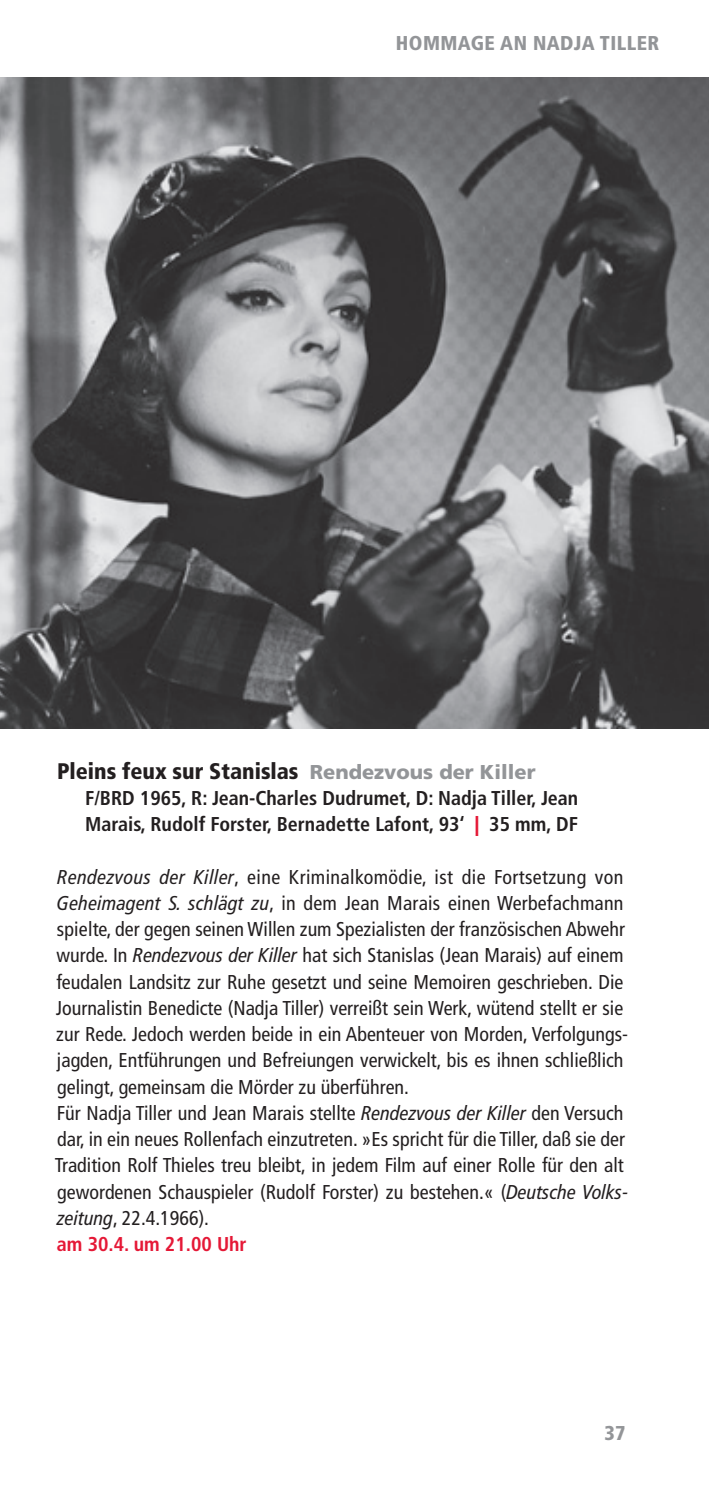
<style>
.page{position:relative;width:709px;height:1489px;background:#fff}
.page>*{position:absolute;margin:0;border:0;box-sizing:border-box;transform-origin:0 0}
.t1{font:900 condensed 22.5px "Frutiger LT Com";color:#231f20}
.t2{font:condensed 20px/26.2px "Frutiger LT Com";color:#231f20}
.t3{font:700 condensed 20px/26.2px "Frutiger LT Com";color:#231f20}
.t4{font:900 condensed 20px "Frutiger LT Com";letter-spacing:.02em;color:#939598}
.s1{font-stretch:normal;font-size:20px;color:#939598}
.s2{font-weight:900;font-stretch:normal;color:#e51836}
.s3{font-style:italic}
.s4{font-weight:700;color:#e51836}
</style>
<div class="page">
<img style="left:0;top:78px;width:709px;height:650px">
<p class="t4" style="left:396px;top:31px;width:265px">HOMMAGE AN NADJA TILLER</p>
<p class="t1" style="left:57px;top:757px;width:480px">Pleins feux sur Stanislas <span class="s1">Rendezvous der Killer</span></p>
<p class="t3" style="left:85px;top:784px;width:494px">F/BRD 1965, R: Jean-Charles Dudrumet, D: Nadja Tiller, Jean<br>Marais, Rudolf Forster, Bernadette Lafont, 93‘ <span class="s2">|</span> 35 mm, DF</p>
<p class="t2" style="left:55px;top:863px;width:575px"><span class="s3">Rendezvous der Killer</span>, eine Kriminalkomödie, ist die Fortsetzung von <span class="s3">Geheimagent S. schlägt zu</span>, in dem Jean Marais einen Werbefachmann spielte, der gegen seinen Willen zum Spezialisten der französischen Abwehr wurde. In <span class="s3">Rendezvous der Killer</span> hat sich Stanislas (Jean Marais) auf einem feudalen Landsitz zur Ruhe gesetzt und seine Memoiren geschrieben. Die Journalistin Benedicte (Nadja Tiller) verreißt sein Werk, wütend stellt er sie zur Rede. Jedoch werden beide in ein Abenteuer von Morden, Verfolgungs&shy;jagden, Entführungen und Befreiungen verwickelt, bis es ihnen schließlich gelingt, gemeinsam die Mörder zu überführen.<br>Für Nadja Tiller und Jean Marais stellte <span class="s3">Rendezvous der Killer</span> den Versuch dar, in ein neues Rollenfach einzutreten. »Es spricht für die Tiller, daß sie der Tradition Rolf Thieles treu bleibt, in jedem Film auf einer Rolle für den alt gewordenen Schauspieler (Rudolf Forster) zu bestehen.« (<span class="s3">Deutsche Volks&shy;zeitung</span>, 22.4.1966).<br><span class="s4">am 30.4. um 21.00 Uhr</span></p>
<p class="t4" style="left:604px;top:1420px;width:23px">37</p>
</div>
